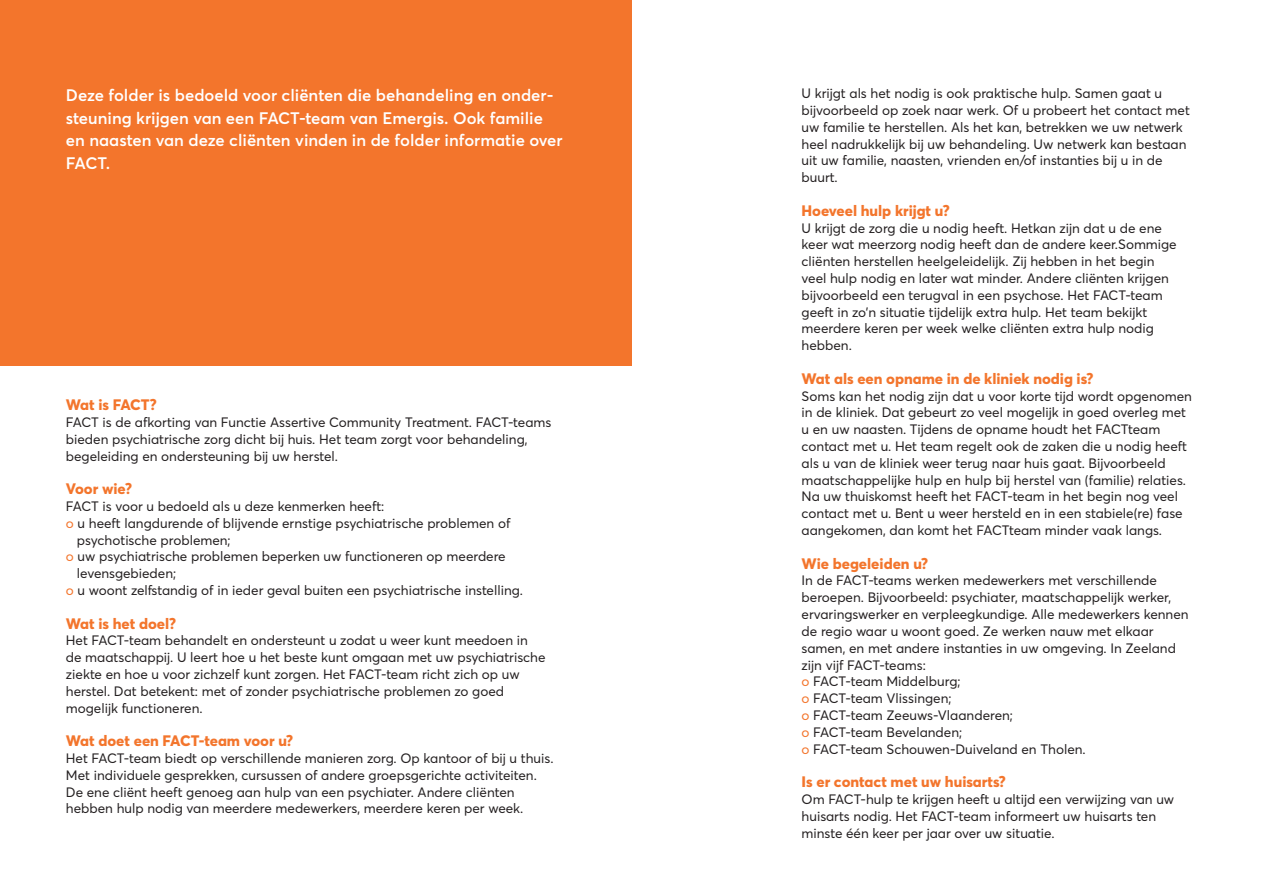
<style>
.page{position:relative;width:1263px;height:893px;background:#fff}
.page>*{position:absolute;margin:0;border:0;box-sizing:border-box;transform-origin:0 0}
.t1{font:600 16.5px/22.5px "Averta";color:#fff}
.t2{font:800 15px "Averta";color:#f3752c}
.t3{font:800 15px "Averta";letter-spacing:-.02em;color:#f3752c}
.t4{font:13.5px/16.8px "Averta";color:#231f20}
.s1{color:#f3752c}
</style>
<div class="page">
<div style="left:0;top:0;width:631px;height:366px;background:#f3752c"></div>
<p class="t1" style="left:66px;top:83px;width:498px">Deze folder is bedoeld voor cliënten die behandeling en onder&shy;steuning krijgen van een FACT-team van Emergis. Ook familie en naasten van deze cliënten vinden in de folder informatie over FACT.</p>
<p class="t3" style="left:66px;top:394px;width:92px">Wat is FACT?</p>
<p class="t4" style="left:66px;top:413px;width:487px">FACT is de afkorting van Functie Assertive Community Treatment. FACT-teams bieden psychiatrische zorg dicht bij huis. Het team zorgt voor behandeling, begeleiding en ondersteuning bij uw herstel.</p>
<p class="t2" style="left:66px;top:478px;width:68px">Voor wie?</p>
<p class="t4" style="left:66px;top:497px;width:320px">FACT is voor u bedoeld als u deze kenmerken heeft:</p>
<p class="t4" style="left:77px;top:514px;width:435px;text-indent:-11px"><span class="s1">o</span> u heeft langdurende of blijvende ernstige psychiatrische problemen of psychotische problemen;</p>
<p class="t4" style="left:77px;top:548px;width:430px;text-indent:-11px"><span class="s1">o</span> uw psychiatrische problemen beperken uw functioneren op meerdere levensgebieden;</p>
<p class="t4" style="left:66px;top:581px;width:458px"><span class="s1">o</span> u woont zelfstandig of in ieder geval buiten een psychiatrische instelling.</p>
<p class="t2" style="left:66px;top:613px;width:112px">Wat is het doel?</p>
<p class="t4" style="left:66px;top:632px;width:481px">Het FACT-team behandelt en ondersteunt u zodat u weer kunt meedoen in de maatschappij. U leert hoe u het beste kunt omgaan met uw psychiatrische ziekte en hoe u voor zichzelf kunt zorgen. Het FACT-team richt zich op uw herstel. Dat betekent: met of zonder psychiatrische problemen zo goed mogelijk functioneren.</p>
<p class="t2" style="left:66px;top:730px;width:229px">Wat doet een FACT-team voor u?</p>
<p class="t4" style="left:66px;top:749px;width:489px">Het FACT-team biedt op verschillende manieren zorg. Op kantoor of bij u thuis.<br>Met individuele gesprekken, cursussen of andere groepsgerichte activiteiten.<br>De ene cliënt heeft genoeg aan hulp van een psychiater. Andere cliënten hebben hulp nodig van meerdere medewerkers, meerdere keren per week.</p>
<p class="t4" style="left:801px;top:85px;width:390px">U krijgt als het nodig is ook praktische hulp. Samen gaat u bijvoorbeeld op zoek naar werk. Of u probeert het contact met uw familie te herstellen. Als het kan, betrekken we uw netwerk heel nadrukkelijk bij uw behandeling. Uw netwerk kan bestaan uit uw familie, naasten, vrienden en/of instanties bij u in de buurt.</p>
<p class="t2" style="left:801px;top:200px;width:150px">Hoeveel hulp krijgt u?</p>
<p class="t4" style="left:801px;top:219px;width:377px">U krijgt de zorg die u nodig heeft. Hetkan zijn dat u de ene keer wat meerzorg nodig heeft dan de andere keer.Sommige cliënten herstellen heelgeleidelijk. Zij hebben in het begin veel hulp nodig en later wat minder. Andere cliënten krijgen bijvoorbeeld een terugval in een psychose. Het FACT-team geeft in zo’n situatie tijdelijk extra hulp. Het team bekijkt</p>
<p class="t4" style="left:801px;top:320px;width:354px">meerdere keren per week welke cliënten extra hulp nodig hebben.</p>
<p class="t2" style="left:801px;top:368px;width:293px">Wat als een opname in de kliniek nodig is?</p>
<p class="t4" style="left:801px;top:387px;width:392px">Soms kan het nodig zijn dat u voor korte tijd wordt opgenomen in de kliniek. Dat gebeurt zo veel mogelijk in goed overleg met u en uw naasten. Tijdens de opname houdt het FACTteam contact met u. Het team regelt ook de zaken die u nodig heeft als u van de kliniek weer terug naar huis gaat. Bijvoorbeeld maatschappelijke hulp en hulp bij herstel van (familie) relaties.<br>Na uw thuiskomst heeft het FACT-team in het begin nog veel contact met u. Bent u weer hersteld en in een stabiele(re) fase</p>
<p class="t4" style="left:801px;top:521px;width:362px">aangekomen, dan komt het FACTteam minder vaak langs.</p>
<p class="t2" style="left:801px;top:553px;width:128px">Wie begeleiden u?</p>
<p class="t4" style="left:801px;top:572px;width:371px">In de FACT-teams werken medewerkers met verschillende beroepen. Bijvoorbeeld: psychiater, maatschappelijk werker,</p>
<p class="t4" style="left:801px;top:605px;width:388px">ervaringswerker en verpleegkundige. Alle medewerkers kennen de regio waar u woont goed. Ze werken nauw met elkaar samen, en met andere instanties in uw omgeving. In Zeeland</p>
<p class="t4" style="left:801px;top:656px;width:126px">zijn vijf FACT-teams:</p>
<p class="t4" style="left:801px;top:673px;width:160px"><span class="s1">o</span> FACT-team Middelburg;</p>
<p class="t4" style="left:801px;top:689px;width:151px"><span class="s1">o</span> FACT-team Vlissingen;</p>
<p class="t4" style="left:801px;top:706px;width:213px"><span class="s1">o</span> FACT-team Zeeuws-Vlaanderen;</p>
<p class="t4" style="left:801px;top:723px;width:162px"><span class="s1">o</span> FACT-team Bevelanden;</p>
<p class="t4" style="left:801px;top:740px;width:286px"><span class="s1">o</span> FACT-team Schouwen-Duiveland en Tholen.</p>
<p class="t2" style="left:801px;top:771px;width:206px">Is er contact met uw huisarts?</p>
<p class="t4" style="left:801px;top:790px;width:374px">Om FACT-hulp te krijgen heeft u altijd een verwijzing van uw huisarts nodig. Het FACT-team informeert uw huisarts ten minste één keer per jaar over uw situatie.</p>
</div>
